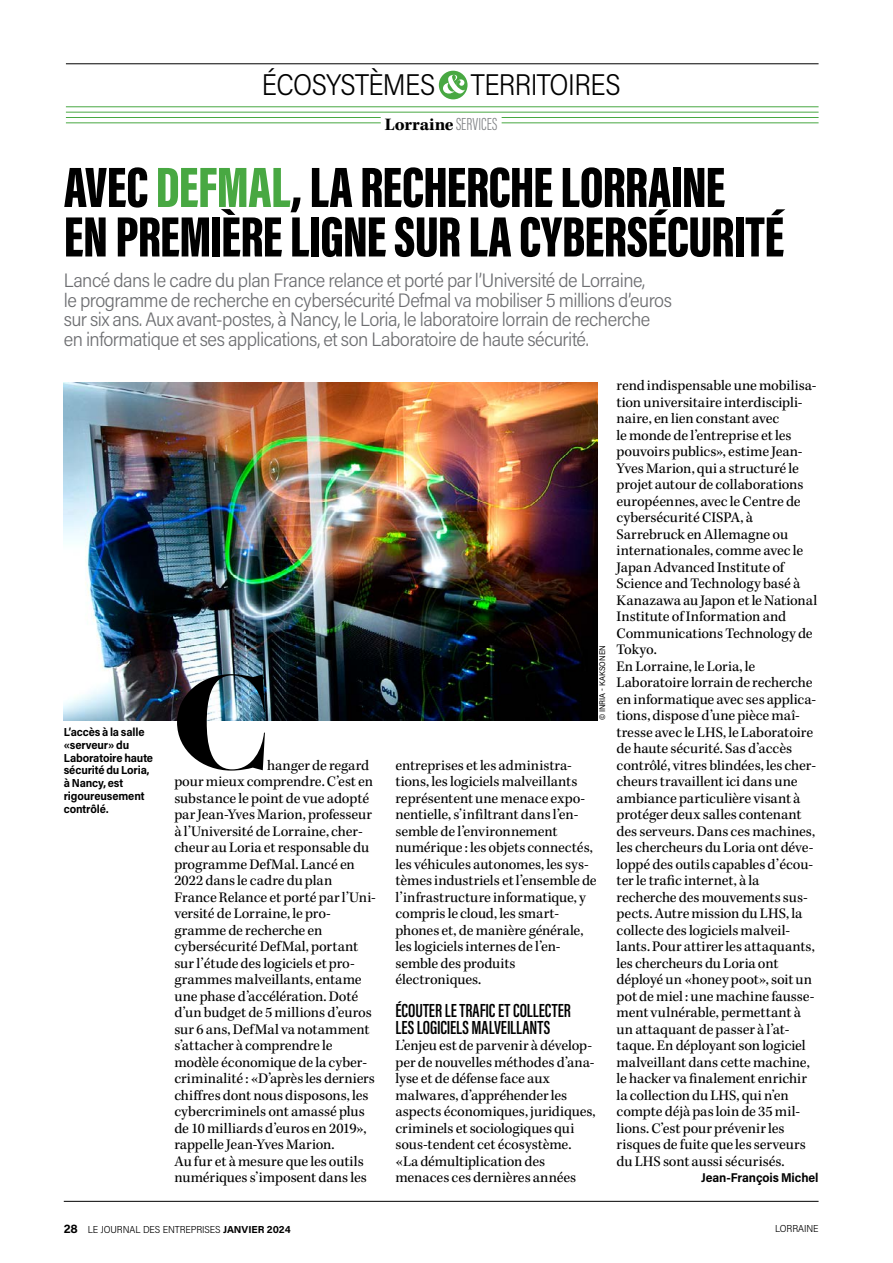
<style>
.page{position:relative;width:893px;height:1263px;background:#fff}
.page>*{position:absolute;margin:0;border:0;box-sizing:border-box;transform-origin:0 0}
.t1{font:135px "Lust";color:#000}
.t2{font:900 58.5px/49.5px "Acumin Pro Extra Cond";letter-spacing:-.01em;color:#000}
.t3{font:300 30px "Acumin Pro Semi Cond";letter-spacing:-.02em;color:#000;scale:.95 1}
.t4{font:300 19.5px/19.5px "Acumin Pro Semi Cond";letter-spacing:-.03em;color:#6d6e71}
.t5{font:600 19.5px/16.5px "Acumin Pro Extra Cond";color:#000}
.t6{font:700 18px "Kepler Std";letter-spacing:-.005em;color:#000}
.t7{font:15px/16.5px "Kepler Std";letter-spacing:-.005em;color:#000}
.t8{font:700 12.75px "Acumin Pro Semi Cond";letter-spacing:-.01em;color:#000}
.t9{font:700 11.7px/12.8px "Acumin Pro Semi Cond";letter-spacing:-.01em;color:#000}
.t10{font:300 10.2px "Acumin Pro Semi Cond";letter-spacing:-.005em;color:#000}
.t11{font:8.25px "Acumin Pro Semi Cond";letter-spacing:.005em;color:#000}
.s1{font-family:"Acumin Pro Extra Cond";font-weight:300;color:#808285}
.s2{color:#48a842}
.s3{font-family:"Acumin Pro";font-weight:700;font-size:12px}
.s4{font-family:"Acumin Pro";font-weight:700}
</style>
<div class="page">
<div style="left:439px;top:71px;width:28px;height:28px;background:#48a842;border-radius:50%"></div>
<svg style="left:443px;top:75px;width:22px;height:19px"></svg>
<hr style="left:66px;top:64px;width:753px;height:1px;background:#000">
<hr style="left:66px;top:107px;width:753px;height:1px;background:#48a842">
<hr style="left:66px;top:112px;width:753px;height:1px;background:#48a842">
<hr style="left:66px;top:117px;width:753px;height:1px;background:#48a842">
<hr style="left:66px;top:123px;width:753px;height:1px;background:#48a842">
<img style="left:64px;top:383px;width:533px;height:337px">
<div style="left:381px;top:115px;width:121px;height:15px;background:#fff"></div>
<hr style="left:64px;top:1201px;width:755px;height:1px;background:#000">
<h3 class="t3" style="left:262px;top:64px;width:379px">ÉCOSYSTÈMES TERRITOIRES</h3>
<p class="t6" style="left:385px;top:114px;width:114px">Lorraine <span class="s1">SERVICES</span></p>
<h2 class="t2" style="left:64px;top:162px;width:722px">AVEC <span class="s2">DEFMAL</span>, LA RECHERCHE LORRAINE<br>EN PREMIÈRE LIGNE SUR LA CYBERSÉCURITÉ</h2>
<p class="t4" style="left:64px;top:270px;width:610px">Lancé dans le cadre du plan France relance et porté par l’Université de Lorraine,<br>le programme de recherche en cybersécurité Defmal va mobiliser 5 millions d’euros sur six ans. Aux avant-postes, à Nancy, le Loria, le laboratoire lorrain de recherche en informatique et ses applications, et son Laboratoire de haute sécurité.</p>
<p class="t9" style="left:64px;top:725px;width:91px">L’accès à la salle «serveur» du<br>Laboratoire haute sécurité du Loria, à Nancy, est rigoureusement contrôlé.</p>
<p class="t11" style="left:597px;top:720px;width:76px;rotate:-90deg">© INRIA - KAKSONEN</p>
<h1 class="t1" style="left:174px;top:640px;width:97px">C</h1>
<p class="t7" style="left:174px;top:757px;width:203px;text-indent:93px">hanger de regard pour mieux comprendre. C’est en substance le point de vue adopté par Jean-Yves Marion, professeur à l’Université de Lorraine, cher&shy;cheur au Loria et responsable du programme DefMal. Lancé en<br>2022 dans le cadre du plan<br>France Relance et porté par l’Uni&shy;versité de Lorraine, le pro&shy;gramme de recherche en cybersécurité DefMal, portant sur l’étude des logiciels et pro&shy;grammes malveillants, entame une phase d’accélération. Doté d’un budget de 5 millions d’euros sur 6 ans, DefMal va notamment s’attacher à comprendre le modèle économique de la cyber&shy;criminalité : «D’après les derniers chiffres dont nous disposons, les cybercriminels ont amassé plus de 10 milliards d’euros en 2019», rappelle Jean-Yves Marion.<br>Au fur et à mesure que les outils numériques s’imposent dans les</p>
<p class="t7" style="left:395px;top:757px;width:203px">entreprises et les administra&shy;tions, les logiciels malveillants représentent une menace expo&shy;nentielle, s’infiltrant dans l’en&shy;semble de l’environnement numérique : les objets connectés, les véhicules autonomes, les sys&shy;tèmes industriels et l’ensemble de l’infrastructure informatique, y compris le cloud, les smart&shy;phones et, de manière générale, les logiciels internes de l’en&shy;semble des produits électroniques.</p>
<h3 class="t5" style="left:395px;top:1002px;width:177px">ÉCOUTER LE TRAFIC ET COLLECTER<br>LES LOGICIELS MALVEILLANTS</h3>
<p class="t7" style="left:395px;top:1038px;width:202px">L’enjeu est de parvenir à dévelop&shy;per de nouvelles méthodes d’ana&shy;lyse et de défense face aux malwares, d’appréhender les aspects économiques, juridiques, criminels et sociologiques qui sous-tendent cet écosystème. «La démultiplication des menaces ces dernières années</p>
<p class="t7" style="left:617px;top:378px;width:202px">rend indispensable une mobilisa&shy;tion universitaire interdiscipli&shy;naire, en lien constant avec<br>le monde de l’entreprise et les pouvoirs publics», estime Jean-<br>Yves Marion, qui a structuré le projet autour de collaborations européennes, avec le Centre de cybersécurité CISPA, à<br>Sarrebruck en Allemagne ou internationales, comme avec le<br>Japan Advanced Institute of<br>Science and Technology basé à<br>Kanazawa au Japon et le National<br>Institute of Information and<br>Communications Technology de<br>Tokyo.<br>En Lorraine, le Loria, le<br>Laboratoire lorrain de recherche en informatique avec ses applica&shy;tions, dispose d’une pièce maî&shy;tresse avec le LHS, le Laboratoire de haute sécurité. Sas d’accès contrôlé, vitres blindées, les cher&shy;cheurs travaillent ici dans une ambiance particulière visant à protéger deux salles contenant des serveurs. Dans ces machines, les chercheurs du Loria ont déve&shy;loppé des outils capables d’écou&shy;ter le trafic internet, à la recherche des mouvements sus&shy;pects. Autre mission du LHS, la collecte des logiciels malveil&shy;lants. Pour attirer les attaquants, les chercheurs du Loria ont déployé un «honey poot», soit un pot de miel : une machine fausse&shy;ment vulnérable, permettant à un attaquant de passer à l’at&shy;taque. En déployant son logiciel malveillant dans cette machine, le hacker va finalement enrichir la collection du LHS, qui n’en compte déjà pas loin de 35 mil&shy;lions. C’est pour prévenir les risques de fuite que les serveurs du LHS sont aussi sécurisés.</p>
<p class="t8" style="left:701px;top:1169px;width:119px">Jean-François Michel</p>
<p class="t10" style="left:64px;top:1222px;width:228px"><span class="s3">28</span> LE JOURNAL DES ENTREPRISES <span class="s4">JANVIER 2024</span></p>
<p class="t10" style="left:775px;top:1221px;width:45px">LORRAINE</p>
</div>
